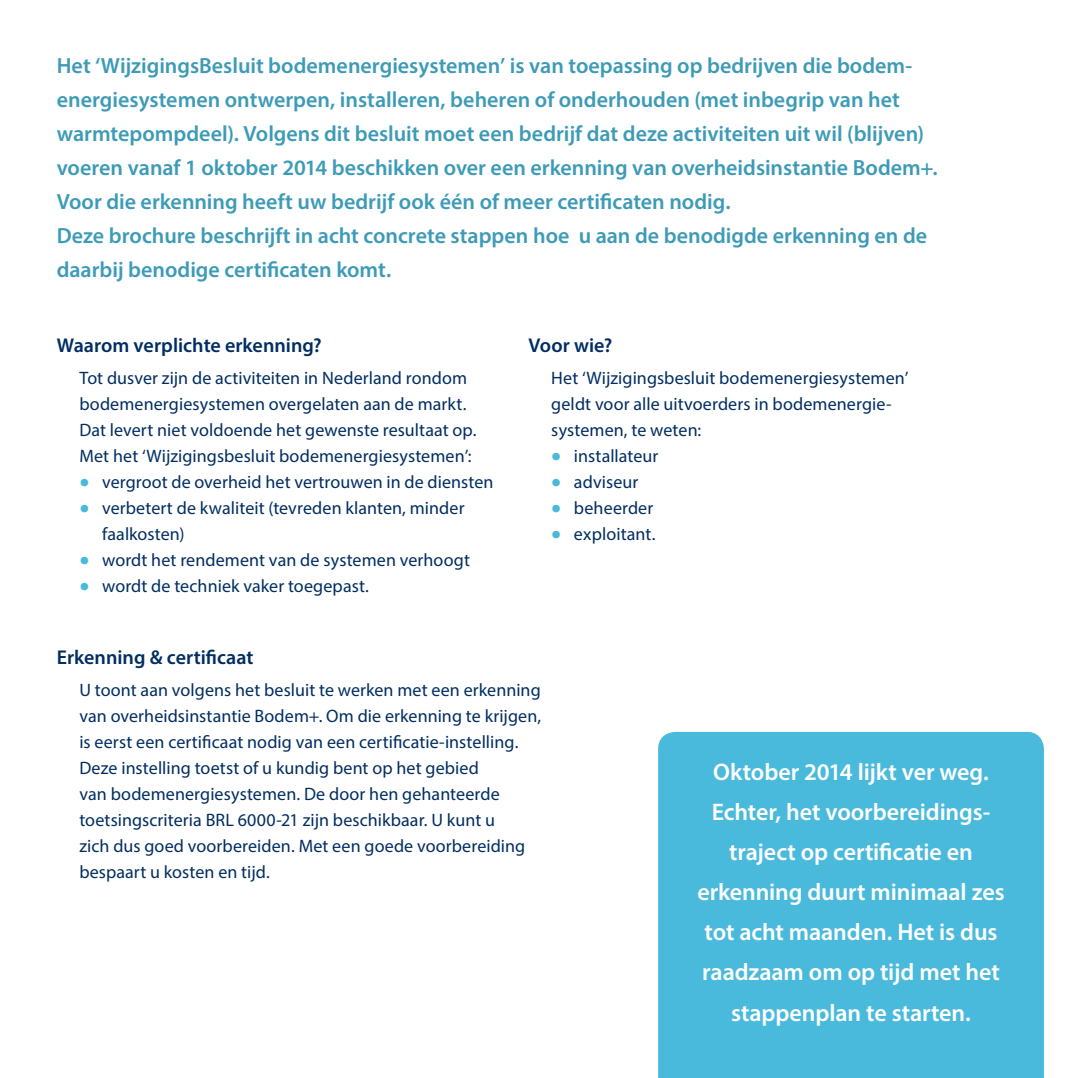
<style>
.page{position:relative;width:1078px;height:1078px;background:#fff}
.page>*{position:absolute;margin:0;border:0;box-sizing:border-box;transform-origin:0 0}
.t1{font:600 24px/40px "Myriad Pro";letter-spacing:-.005em;color:#fff;text-align:center}
.t2{font:600 22px/34px "Myriad Pro";color:#3d9bb7}
.t3{font:600 20px "Myriad Pro";color:#002d62}
.t4{font:18px/26px "Myriad Pro";letter-spacing:.005em;color:#002d62}
.s1{font-size:36px;color:#49badc}
</style>
<div class="page">
<div style="left:658px;top:731px;width:385px;height:346px;background:#49badc"></div>
<p class="t2" style="left:57px;top:48px;width:882px">Het ‘WijzigingsBesluit bodemenergiesystemen’ is van toepassing op bedrijven die bodem&shy;energiesystemen ontwerpen, installeren, beheren of onderhouden (met inbegrip van het warmtepompdeel). Volgens dit besluit moet een bedrijf dat deze activiteiten uit wil (blijven) voeren vanaf 1 oktober 2014 beschikken over een erkenning van overheidsinstantie Bodem+.<br>Voor die erkenning heeft uw bedrijf ook één of meer certificaten nodig.<br>Deze brochure beschrijft in acht concrete stappen hoe u aan de benodigde erkenning en de daarbij benodige certificaten komt.</p>
<p class="t3" style="left:57px;top:332px;width:266px">Waarom verplichte erkenning?</p>
<p class="t4" style="left:79px;top:364px;width:398px">Tot dusver zijn de activiteiten in Nederland rondom bodemenergiesystemen overgelaten aan de markt.<br>Dat levert niet voldoende het gewenste resultaat op.<br>Met het ‘Wijzigingsbesluit bodemenergiesystemen’:</p>
<p class="t4" style="left:79px;top:468px;width:415px"><span class="s1">•</span> vergroot de overheid het vertrouwen in de diensten</p>
<p class="t4" style="left:102px;top:494px;width:364px;text-indent:-23px"><span class="s1">•</span> verbetert de kwaliteit (tevreden klanten, minder faalkosten)</p>
<p class="t4" style="left:79px;top:546px;width:392px"><span class="s1">•</span> wordt het rendement van de systemen verhoogt</p>
<p class="t4" style="left:79px;top:572px;width:291px"><span class="s1">•</span> wordt de techniek vaker toegepast.</p>
<p class="t3" style="left:528px;top:332px;width:85px">Voor wie?</p>
<p class="t4" style="left:551px;top:364px;width:358px">Het ‘Wijzigingsbesluit bodemenergiesystemen’ geldt voor alle uitvoerders in bodemenergie&shy;systemen, te weten:</p>
<p class="t4" style="left:551px;top:442px;width:109px"><span class="s1">•</span> installateur</p>
<p class="t4" style="left:551px;top:468px;width:88px"><span class="s1">•</span> adviseur</p>
<p class="t4" style="left:551px;top:494px;width:103px"><span class="s1">•</span> beheerder</p>
<p class="t4" style="left:551px;top:520px;width:106px"><span class="s1">•</span> exploitant.</p>
<p class="t3" style="left:57px;top:644px;width:198px">Erkenning &amp; certificaat</p>
<p class="t4" style="left:79px;top:676px;width:463px">U toont aan volgens het besluit te werken met een erkenning van overheidsinstantie Bodem+. Om die erkenning te krijgen, is eerst een certificaat nodig van een certificatie-instelling.<br>Deze instelling toetst of u kundig bent op het gebied<br>van bodemenergiesystemen. De door hen gehanteerde toetsingscriteria BRL 6000-21 zijn beschikbaar. U kunt u<br>zich dus goed voorbereiden. Met een goede voorbereiding bespaart u kosten en tijd.</p>
<h1 class="t1" style="left:697px;top:751px;width:309px">Oktober 2014 lijkt ver weg.<br>Echter, het voorbereidings&shy;traject op certificatie en erkenning duurt minimaal zes tot acht maanden. Het is dus raadzaam om op tijd met het stappenplan te starten.</h1>
</div>
